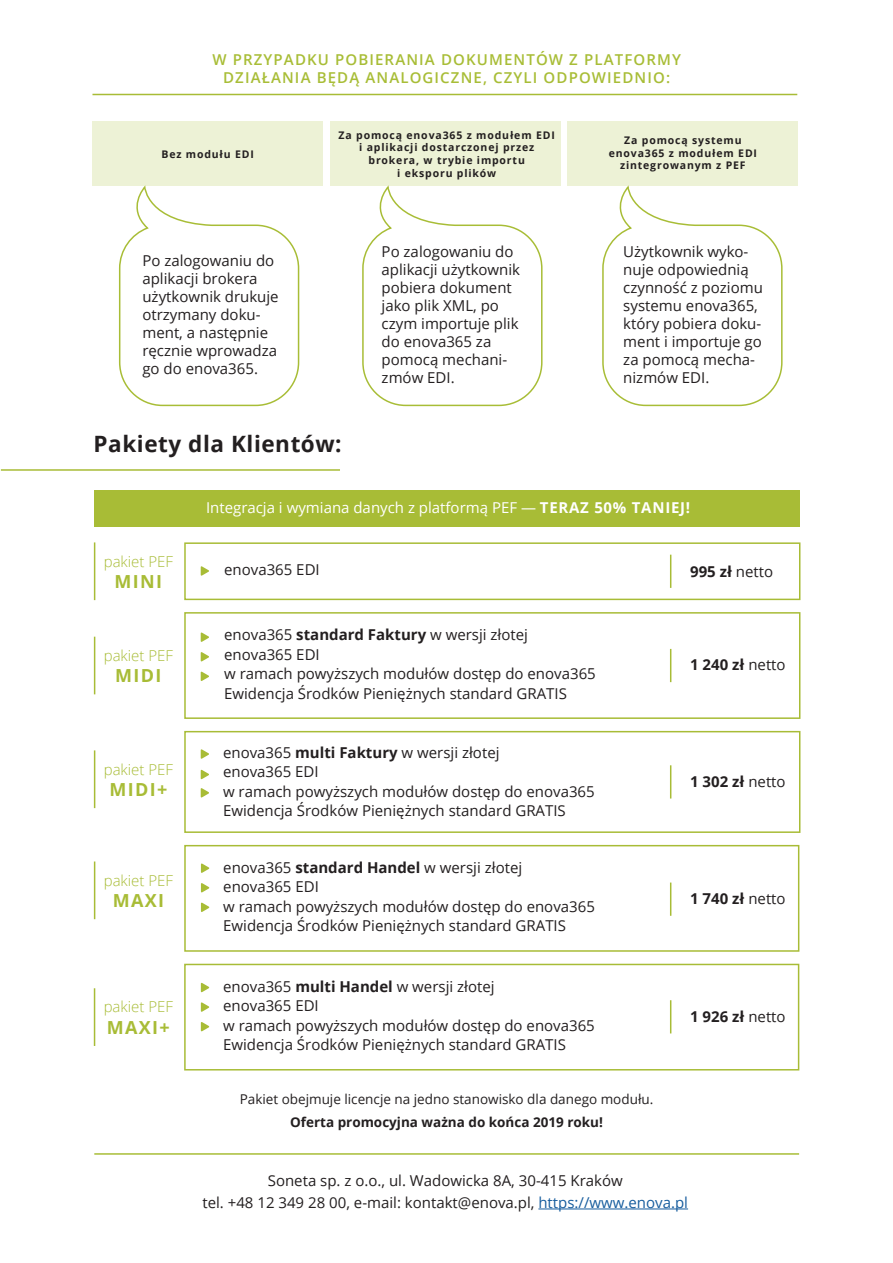
<style>
.page{position:relative;width:893px;height:1263px;background:#fff}
.page>*{position:absolute;margin:0;border:0;box-sizing:border-box;transform-origin:0 0}
.t1{font:700 22.5px "Open Sans";letter-spacing:.025em;color:#231f20}
.t2{font:700 18px "Open Sans";letter-spacing:.075em;color:#a8bc36}
.t3{font:15px/18px "Open Sans";color:#231f20}
.t4{font:600 15px "Open Sans";letter-spacing:.075em;color:#a8bd36}
.t5{font:700 15px "Open Sans";color:#231f20}
.t6{font:15px "Open Sans";color:#fff}
.t7{font:300 15px "Open Sans";color:#a8bc36}
.t8{font:13.5px "Open Sans";color:#231f20}
.t9{font:700 13.5px "Open Sans";color:#231f20}
.t10{font:700 10.5px/12.6px "Open Sans";letter-spacing:.08em;color:#231f20;text-align:center}
.s1{font-weight:700}
.s2{font-weight:400}
.s3{color:#175d9e}
</style>
<div class="page">
<div style="left:92px;top:122px;width:231px;height:64px;background:#edf2d6"></div>
<div style="left:330px;top:122px;width:231px;height:64px;background:#edf2d6"></div>
<div style="left:568px;top:122px;width:230px;height:64px;background:#edf2d6"></div>
<div style="left:94px;top:490px;width:705px;height:37px;background:#a8bc36"></div>
<hr style="left:92px;top:94px;width:705px;height:1px;background:#a8bc36">
<hr style="left:1px;top:469px;width:339px;height:2px;background:#a8bc36">
<hr style="left:538px;top:1208px;width:150px;height:1px;background:#175d9e">
<svg style="left:118px;top:187px;width:182px;height:220px"></svg>
<svg style="left:362px;top:187px;width:181px;height:220px"></svg>
<svg style="left:602px;top:187px;width:181px;height:220px"></svg>
<hr style="left:94px;top:1153px;width:705px;height:2px;background:#a8bd36">
<svg style="left:201px;top:863px;width:8px;height:10px"></svg>
<svg style="left:201px;top:883px;width:8px;height:10px"></svg>
<svg style="left:201px;top:902px;width:8px;height:10px"></svg>
<hr style="left:94px;top:861px;width:1px;height:58px;background:#a8bc36">
<div style="left:184px;top:542px;width:616px;height:58px;border:2px solid #a8bc36"></div>
<svg style="left:201px;top:566px;width:8px;height:10px"></svg>
<hr style="left:94px;top:542px;width:1px;height:58px;background:#a8bc36">
<hr style="left:670px;top:555px;width:1px;height:33px;background:#a8bc36">
<div style="left:184px;top:612px;width:616px;height:107px;border:2px solid #a8bc36"></div>
<svg style="left:201px;top:632px;width:8px;height:10px"></svg>
<svg style="left:201px;top:652px;width:8px;height:10px"></svg>
<svg style="left:201px;top:671px;width:8px;height:10px"></svg>
<hr style="left:94px;top:637px;width:1px;height:57px;background:#a8bc36">
<hr style="left:670px;top:649px;width:1px;height:33px;background:#a8bc36">
<div style="left:184px;top:731px;width:616px;height:102px;border:2px solid #a8bc36"></div>
<svg style="left:201px;top:749px;width:8px;height:10px"></svg>
<svg style="left:201px;top:770px;width:8px;height:9px"></svg>
<svg style="left:201px;top:788px;width:8px;height:10px"></svg>
<hr style="left:94px;top:750px;width:1px;height:58px;background:#a8bc36">
<hr style="left:670px;top:765px;width:1px;height:33px;background:#a8bc36">
<div style="left:184px;top:845px;width:615px;height:107px;border:2px solid #a8bc36"></div>
<hr style="left:670px;top:882px;width:1px;height:34px;background:#a8bc36">
<div style="left:184px;top:964px;width:615px;height:106px;border:2px solid #a8bc36"></div>
<svg style="left:201px;top:983px;width:8px;height:9px"></svg>
<svg style="left:201px;top:1002px;width:8px;height:10px"></svg>
<svg style="left:201px;top:1022px;width:8px;height:9px"></svg>
<hr style="left:94px;top:988px;width:1px;height:58px;background:#a8bc36">
<hr style="left:670px;top:1000px;width:1px;height:33px;background:#a8bc36">
<p class="t4" style="left:212px;top:50px;width:470px">W PRZYPADKU POBIERANIA DOKUMENTÓW Z PLATFORMY</p>
<p class="t4" style="left:223px;top:68px;width:449px">DZIAŁANIA BĘDĄ ANALOGICZNE, CZYLI ODPOWIEDNIO:</p>
<p class="t10" style="left:161px;top:147px;width:94px">Bez modułu EDI</p>
<p class="t10" style="left:339px;top:128px;width:218px">Za pomocą enova365 z modułem EDI</p>
<p class="t10" style="left:359px;top:141px;width:177px">i aplikacji dostarczonej przez brokera, w trybie importu<br>i eksporu plików</p>
<p class="t10" style="left:624px;top:134px;width:119px">Za pomocą systemu</p>
<p class="t10" style="left:609px;top:146px;width:150px">enova365 z modułem EDI</p>
<p class="t10" style="left:620px;top:159px;width:127px">zintegrowanym z PEF</p>
<p class="t3" style="left:142px;top:251px;width:138px">Po zalogowaniu do aplikacji brokera użytkownik drukuje otrzymany doku&shy;ment, a następnie ręcznie wprowadza go do enova365.</p>
<p class="t3" style="left:382px;top:242px;width:140px">Po zalogowaniu do aplikacji użytkownik pobiera dokument jako plik XML, po czym importuje plik do enova365 za pomocą mechani&shy;zmów EDI.</p>
<p class="t3" style="left:623px;top:242px;width:141px">Użytkownik wyko&shy;nuje odpowiednią czynność z poziomu systemu enova365, który pobiera doku&shy;ment i importuje go za pomocą mecha&shy;nizmów EDI.</p>
<p class="t1" style="left:94px;top:427px;width:250px">Pakiety dla Klientów:</p>
<p class="t7" style="left:104px;top:551px;width:71px">pakiet PEF</p>
<p class="t2" style="left:115px;top:569px;width:49px">MINI</p>
<p class="t7" style="left:104px;top:645px;width:71px">pakiet PEF</p>
<p class="t2" style="left:115px;top:663px;width:48px">MIDI</p>
<p class="t7" style="left:104px;top:759px;width:71px">pakiet PEF</p>
<p class="t2" style="left:109px;top:777px;width:59px">MIDI+</p>
<p class="t7" style="left:104px;top:870px;width:71px">pakiet PEF</p>
<p class="t2" style="left:113px;top:888px;width:53px">MAXI</p>
<p class="t7" style="left:104px;top:997px;width:71px">pakiet PEF</p>
<p class="t2" style="left:107px;top:1015px;width:65px">MAXI+</p>
<p class="t6" style="left:206px;top:498px;width:486px">Integracja i wymiana danych z platformą PEF — <span class="s1">TERAZ 50% TANIEJ!</span></p>
<p class="t3" style="left:224px;top:560px;width:97px">enova365 EDI</p>
<p class="t3" style="left:224px;top:626px;width:305px">enova365 <span class="s1">standard Faktury</span> w wersji złotej</p>
<p class="t3" style="left:224px;top:645px;width:97px">enova365 EDI</p>
<p class="t3" style="left:224px;top:665px;width:373px">w ramach powyższych modułów dostęp do enova365</p>
<p class="t3" style="left:224px;top:684px;width:344px">Ewidencja Środków Pieniężnych standard GRATIS</p>
<p class="t3" style="left:223px;top:743px;width:278px">enova365 <span class="s1">multi Faktury</span> w wersji złotej</p>
<p class="t3" style="left:223px;top:762px;width:97px">enova365 EDI</p>
<p class="t3" style="left:223px;top:782px;width:373px">w ramach powyższych modułów dostęp do enova365</p>
<p class="t3" style="left:223px;top:801px;width:344px">Ewidencja Środków Pieniężnych standard GRATIS</p>
<p class="t3" style="left:223px;top:858px;width:300px">enova365 <span class="s1">standard Handel</span> w wersji złotej</p>
<p class="t3" style="left:223px;top:877px;width:97px">enova365 EDI</p>
<p class="t3" style="left:223px;top:897px;width:373px">w ramach powyższych modułów dostęp do enova365</p>
<p class="t3" style="left:223px;top:916px;width:344px">Ewidencja Środków Pieniężnych standard GRATIS</p>
<p class="t3" style="left:223px;top:977px;width:273px">enova365 <span class="s1">multi Handel</span> w wersji złotej</p>
<p class="t3" style="left:223px;top:996px;width:97px">enova365 EDI</p>
<p class="t3" style="left:223px;top:1016px;width:373px">w ramach powyższych modułów dostęp do enova365</p>
<p class="t3" style="left:223px;top:1035px;width:344px">Ewidencja Środków Pieniężnych standard GRATIS</p>
<p class="t8" style="left:240px;top:1090px;width:415px">Pakiet obejmuje licencje na jedno stanowisko dla danego modułu.</p>
<p class="t9" style="left:290px;top:1112px;width:314px">Oferta promocyjna ważna do końca 2019 roku!</p>
<p class="t5" style="left:690px;top:561px;width:85px">995 zł <span class="s2">netto</span></p>
<p class="t5" style="left:690px;top:654px;width:97px">1 240 zł <span class="s2">netto</span></p>
<p class="t5" style="left:690px;top:771px;width:97px">1 302 zł <span class="s2">netto</span></p>
<p class="t5" style="left:690px;top:888px;width:97px">1 740 zł <span class="s2">netto</span></p>
<p class="t5" style="left:690px;top:1006px;width:97px">1 926 zł <span class="s2">netto</span></p>
<p class="t3" style="left:268px;top:1171px;width:356px">Soneta sp. z o.o., ul. Wadowicka 8A, 30-415 Kraków</p>
<p class="t3" style="left:202px;top:1193px;width:487px">tel. +48 12 349 28 00, e-mail: kontakt@enova.pl, <span class="s3">https://www.enova.pl</span></p>
</div>
